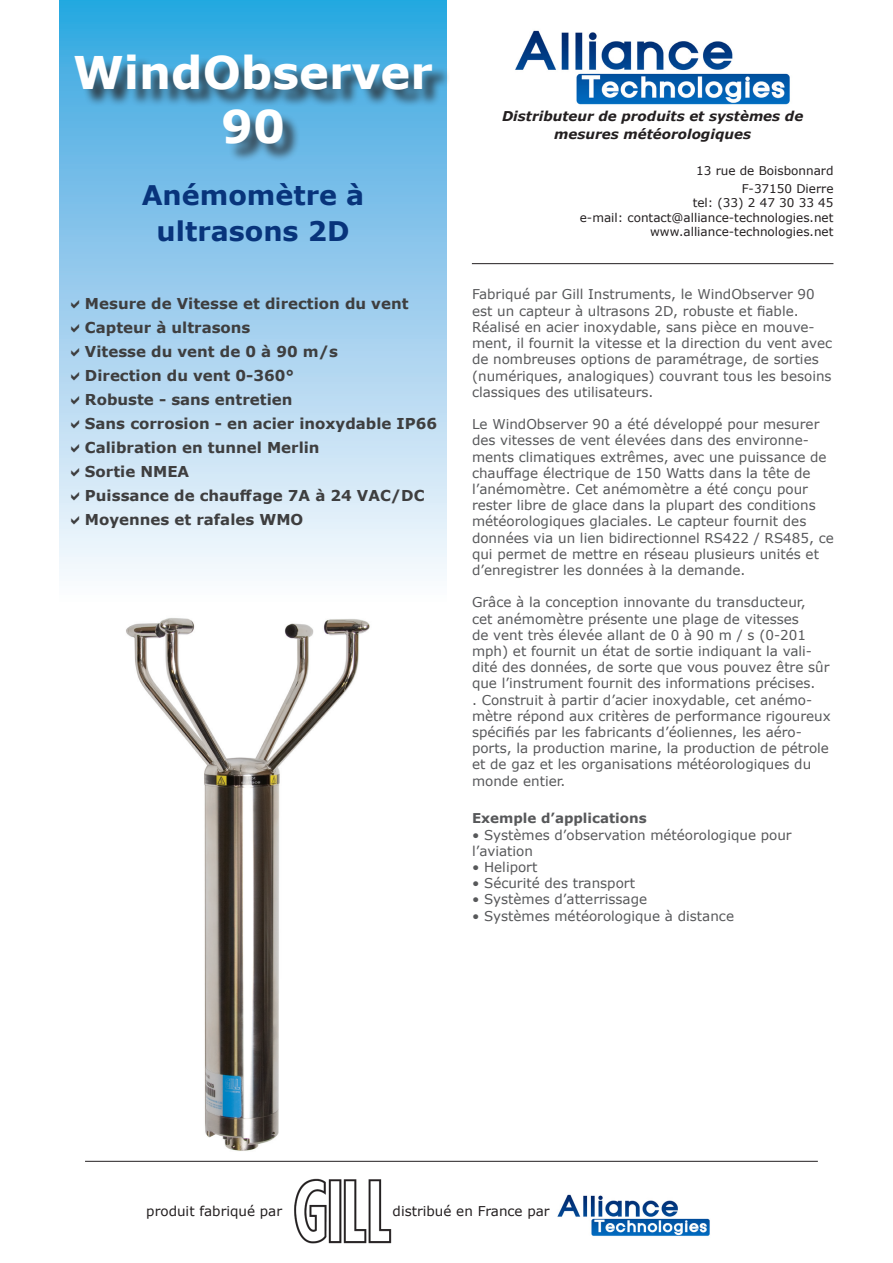
<style>
.page{position:relative;width:893px;height:1263px;background:#fff}
.page>*{position:absolute;margin:0;border:0;box-sizing:border-box;transform-origin:0 0}
.t1{font:700 45px "Verdana";color:#fff}
.t2{font:700 27px "Verdana";color:#08347b}
.t3{font:700 15px "Verdana";color:#3e3e3f}
.t4{font:13.5px/16.2px "Verdana";color:#57585a}
.t5{font:italic 700 13.5px "Verdana";color:#231f20}
.t6{font:13.5px "Verdana";color:#231f20}
.t7{font:700 13.5px "Verdana";color:#57585a}
.t8{font:12px "Verdana";color:#231f20}
</style>
<div class="page">
<svg style="left:60px;top:0;width:386px;height:576px;background:#a1d2ef"></svg>
<div style="left:78px;top:57px;width:373px;height:105px;background:#231f20;opacity:.75"></div>
<hr style="left:472px;top:263px;width:361px;height:1px;background:#231f20">
<hr style="left:85px;top:1161px;width:733px;height:1px;background:#231f20">
<img style="left:126px;top:618px;width:244px;height:533px">
<img style="left:515px;top:30px;width:275px;height:75px">
<img style="left:294px;top:1178px;width:98px;height:66px">
<img style="left:557px;top:1194px;width:153px;height:42px">
<svg style="left:71px;top:300px;width:8px;height:8px"></svg>
<svg style="left:71px;top:324px;width:8px;height:8px"></svg>
<svg style="left:71px;top:348px;width:8px;height:8px"></svg>
<svg style="left:71px;top:372px;width:8px;height:8px"></svg>
<svg style="left:71px;top:396px;width:8px;height:8px"></svg>
<svg style="left:71px;top:420px;width:8px;height:8px"></svg>
<svg style="left:71px;top:444px;width:8px;height:8px"></svg>
<svg style="left:71px;top:468px;width:8px;height:8px"></svg>
<svg style="left:71px;top:492px;width:8px;height:8px"></svg>
<svg style="left:71px;top:516px;width:8px;height:8px"></svg>
<p class="t1" style="left:73px;top:40px;width:361px">WindObserver</p>
<p class="t1" style="left:221px;top:94px;width:65px">90</p>
<p class="t5" style="left:502px;top:106px;width:303px">Distributeur de produits et systèmes de</p>
<p class="t5" style="left:554px;top:124px;width:198px">mesures météorologiques</p>
<p class="t8" style="left:696px;top:162px;width:139px">13 rue de Boisbonnard</p>
<p class="t8" style="left:742px;top:180px;width:93px">F-37150 Dierre</p>
<p class="t8" style="left:693px;top:195px;width:142px">tel: (33) 2 47 30 33 45</p>
<p class="t8" style="left:580px;top:209px;width:255px">e-mail: contact@alliance-technologies.net</p>
<p class="t8" style="left:650px;top:224px;width:185px">www.alliance-technologies.net</p>
<p class="t2" style="left:142px;top:176px;width:224px">Anémomètre à</p>
<p class="t2" style="left:157px;top:212px;width:194px">ultrasons 2D</p>
<p class="t3" style="left:85px;top:293px;width:325px">Mesure de Vitesse et direction du vent</p>
<p class="t3" style="left:85px;top:317px;width:167px">Capteur à ultrasons</p>
<p class="t3" style="left:85px;top:341px;width:255px">Vitesse du vent de 0 à 90 m/s</p>
<p class="t3" style="left:85px;top:365px;width:211px">Direction du vent 0-360°</p>
<p class="t3" style="left:85px;top:389px;width:209px">Robuste - sans entretien</p>
<p class="t3" style="left:85px;top:413px;width:354px">Sans corrosion - en acier inoxydable IP66</p>
<p class="t3" style="left:85px;top:437px;width:236px">Calibration en tunnel Merlin</p>
<p class="t3" style="left:85px;top:461px;width:106px">Sortie NMEA</p>
<p class="t3" style="left:85px;top:485px;width:341px">Puissance de chauffage 7A à 24 VAC/DC</p>
<p class="t3" style="left:85px;top:509px;width:220px">Moyennes et rafales WMO</p>
<p class="t4" style="left:472px;top:286px;width:362px">Fabriqué par Gill Instruments, le WindObserver 90 est un capteur à ultrasons 2D, robuste et fiable.<br>Réalisé en acier inoxydable, sans pièce en mouve&shy;ment, il fournit la vitesse et la direction du vent avec de nombreuses options de paramétrage, de sorties (numériques, analogiques) couvrant tous les besoins classiques des utilisateurs.</p>
<p class="t4" style="left:472px;top:416px;width:363px">Le WindObserver 90 a été développé pour mesurer des vitesses de vent élevées dans des environne&shy;ments climatiques extrêmes, avec une puissance de chauffage électrique de 150 Watts dans la tête de l’anémomètre. Cet anémomètre a été conçu pour rester libre de glace dans la plupart des conditions météorologiques glaciales. Le capteur fournit des données via un lien bidirectionnel RS422 / RS485, ce qui permet de mettre en réseau plusieurs unités et d’enregistrer les données à la demande.</p>
<p class="t4" style="left:472px;top:594px;width:360px">Grâce à la conception innovante du transducteur,<br>cet anémomètre présente une plage de vitesses<br>de vent très élevée allant de 0 à 90 m / s (0-201 mph) et fournit un état de sortie indiquant la vali&shy;dité des données, de sorte que vous pouvez être sûr que l’instrument fournit des informations précises.<br>. Construit à partir d’acier inoxydable, cet anémo&shy;mètre répond aux critères de performance rigoureux spécifiés par les fabricants d’éoliennes, les aéro&shy;ports, la production marine, la production de pétrole et de gaz et les organisations météorologiques du monde entier.</p>
<p class="t7" style="left:472px;top:809px;width:176px">Exemple d’applications</p>
<p class="t4" style="left:472px;top:826px;width:321px">• Systèmes d’observation météorologique pour l’aviation</p>
<p class="t4" style="left:472px;top:859px;width:67px">• Heliport</p>
<p class="t4" style="left:472px;top:875px;width:164px">• Sécurité des transport</p>
<p class="t4" style="left:472px;top:891px;width:177px">• Systèmes d’atterrissage</p>
<p class="t4" style="left:472px;top:907px;width:264px">• Systèmes météorologique à distance</p>
<p class="t6" style="left:146px;top:1202px;width:137px">produit fabriqué par</p>
<p class="t6" style="left:393px;top:1201px;width:159px">distribué en France par</p>
</div>
